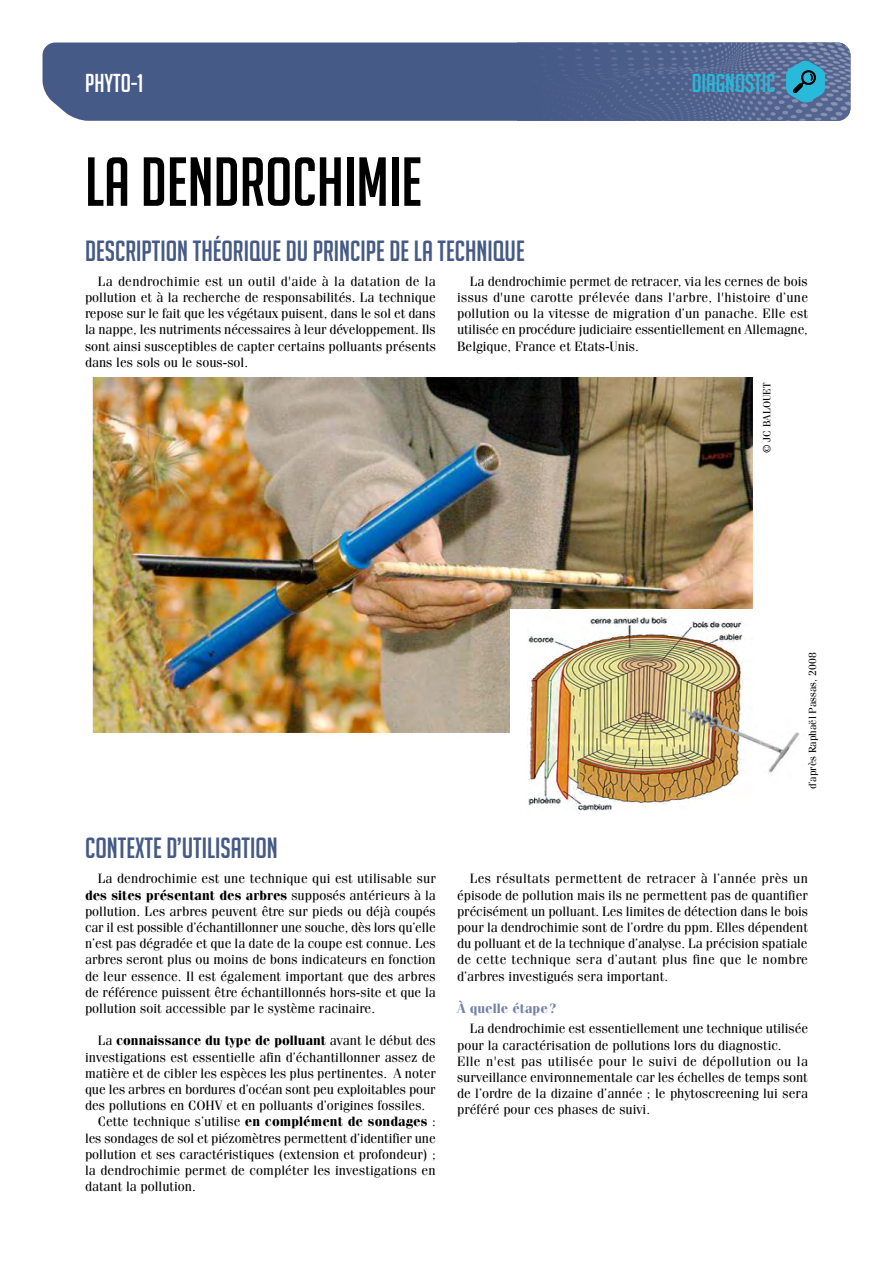
<style>
.page{position:relative;width:893px;height:1263px;background:#fff}
.page>*{position:absolute;margin:0;border:0;box-sizing:border-box;transform-origin:0 0}
.t1{font:67.5px "Big Noodle Titling";color:#000}
.t2{font:28.5px "Big Noodle Titling";color:#455a86}
.t3{font:25.35px "Big Noodle Titling";color:#29b9da}
.t4{font:25.35px "Big Noodle Titling";color:#fff}
.t5{font:13.5px/16.2px "Fenice";color:#000;text-align:justify}
.t6{font:700 13.5px "Fenice";color:#000}
.t7{font:700 13.5px "Fenice";color:#7783a7}
.t8{font:10.5px "Fenice";color:#000}
.s1{font-weight:700}
.s2{font-weight:400}
</style>
<div class="page">
<div style="left:43px;top:43px;width:474px;height:78px;background:#455a86"></div>
<img style="left:517px;top:43px;width:333px;height:78px">
<svg style="left:786px;top:59px;width:39px;height:45px;background:#3494b4"></svg>
<img style="left:92px;top:376px;width:661px;height:357px">
<div style="left:510px;top:609px;width:298px;height:209px;background:#fff"></div>
<img style="left:527px;top:617px;width:273px;height:194px">
<h3 class="t4" style="left:85px;top:69px;width:60px">PHYTO-1</h3>
<h1 class="t1" style="left:85px;top:145px;width:338px">LA DENDROCHIMIE</h1>
<h2 class="t2" style="left:85px;top:235px;width:441px">DESCRIPTION THÉORIQUE DU PRINCIPE DE LA TECHNIQUE</h2>
<h3 class="t3" style="left:692px;top:69px;width:86px">DIAGNOSTIC</h3>
<p class="t5" style="left:85px;top:273px;width:353px;text-indent:13px">La dendrochimie est un outil d'aide à la datation de la pollution et à la recherche de responsabilités. La technique repose sur le fait que les végétaux puisent, dans le sol et dans la nappe, les nutriments nécessaires à leur développement. Ils sont ainsi susceptibles de capter certains polluants présents dans les sols ou le sous-sol.</p>
<p class="t5" style="left:457px;top:273px;width:353px;text-indent:13px">La dendrochimie permet de retracer, via les cernes de bois issus d'une carotte prélevée dans l'arbre, l'histoire d’une pollution ou la vitesse de migration d’un panache. Elle est utilisée en procédure judiciaire essentiellement en Allemagne, Belgique, France et Etats-Unis.</p>
<p class="t8" style="left:761px;top:453px;width:72px;rotate:-90deg">© JC BALOUET</p>
<h2 class="t2" style="left:85px;top:833px;width:194px">CONTEXTE D’UTILISATION</h2>
<p class="t5" style="left:85px;top:870px;width:352px;text-indent:13px">La dendrochimie est une technique qui est utilisable sur <span class="s1">des sites présentant des arbres</span> supposés antérieurs à la pollution. Les arbres peuvent être sur pieds ou déjà coupés car il est possible d’échantillonner une souche, dès lors qu’elle n’est pas dégradée et que la date de la coupe est connue. Les arbres seront plus ou moins de bons indicateurs en fonction de leur essence. Il est également important que des arbres de référence puissent être échantillonnés hors-site et que la pollution soit accessible par le système racinaire.</p>
<p class="t6" style="left:98px;top:1032px;width:339px"><span class="s2">La</span> connaissance du type de polluant <span class="s2">avant le début des</span></p>
<p class="t5" style="left:85px;top:1048px;width:352px">investigations est essentielle afin d’échantillonner assez de</p>
<p class="t5" style="left:85px;top:1065px;width:352px">matière et de cibler les espèces les plus pertinentes. A noter</p>
<p class="t5" style="left:85px;top:1081px;width:352px">que les arbres en bordures d’océan sont peu exploitables pour</p>
<p class="t5" style="left:85px;top:1097px;width:342px">des pollutions en COHV et en polluants d’origines fossiles.</p>
<p class="t5" style="left:98px;top:1113px;width:339px">Cette technique s’utilise <span class="s1">en complément de sondages</span> :</p>
<p class="t5" style="left:85px;top:1129px;width:352px">les sondages de sol et piézomètres permettent d’identifier une</p>
<p class="t5" style="left:85px;top:1146px;width:352px">pollution et ses caractéristiques (extension et profondeur) ;</p>
<p class="t5" style="left:85px;top:1162px;width:352px">la dendrochimie permet de compléter les investigations en</p>
<p class="t5" style="left:85px;top:1178px;width:112px">datant la pollution.</p>
<p class="t8" style="left:806px;top:789px;width:138px;rotate:-90deg">d’après Raphaël Passas, 2008</p>
<p class="t5" style="left:457px;top:870px;width:352px;text-indent:13px">Les résultats permettent de retracer à l’année près un épisode de pollution mais ils ne permettent pas de quantifier précisément un polluant. Les limites de détection dans le bois pour la dendrochimie sont de l’ordre du ppm. Elles dépendent du polluant et de la technique d’analyse. La précision spatiale de cette technique sera d’autant plus fine que le nombre d’arbres investigués sera important.</p>
<p class="t7" style="left:457px;top:1000px;width:101px">À quelle étape?</p>
<p class="t5" style="left:457px;top:1020px;width:353px;text-align:left;text-indent:13px">La dendrochimie est essentiellement une technique utilisée pour la caractérisation de pollutions lors du diagnostic.<br>Elle n'est pas utilisée pour le suivi de dépollution ou la surveillance environnementale car les échelles de temps sont de l’ordre de la dizaine d’année ; le phytoscreening lui sera préféré pour ces phases de suivi.</p>
</div>
